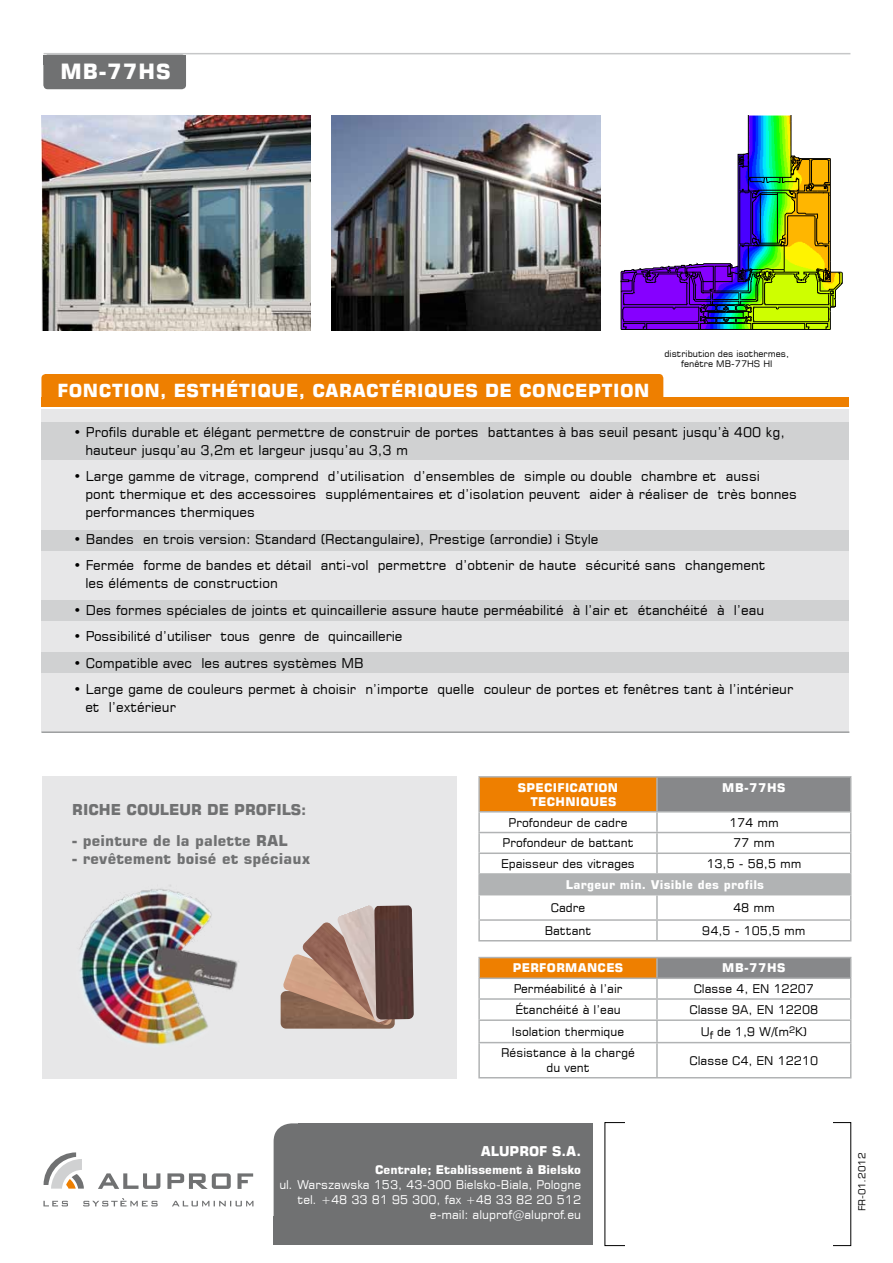
<style>
.page{position:relative;width:893px;height:1263px;background:#fff}
.page>*{position:absolute;margin:0;border:0;box-sizing:border-box;transform-origin:0 0}
.t1{font:21px "Square 721 EU Bold";letter-spacing:.05em;color:#fff}
.t2{font:18px "Square 721 EU Bold";letter-spacing:.025em;color:#fff}
.t3{font:15px "Square 721 EU Bold";letter-spacing:.01em;color:#707172}
.t4{font:13.5px/18px "Square 721 EU Normal";color:#000}
.t5{font:13.5px "Square 721 EU Bold";color:#fff}
.t6{font:12px/14.4px "Square 721 EU Normal";color:#000;text-align:center}
.t7{font:12px/15px "Square 721 EU Normal";color:#fff;text-align:right}
.t8{font:12px/14.2px "Square 721 EU Bold";letter-spacing:.025em;color:#fff;text-align:right}
.t9{font:12px "Square 721 EU Bold";color:#fff}
.t10{font:9px/10.8px "Square 721 EU Normal";color:#000;text-align:center}
.t11{font:9px "Square 721 PL";color:#000}
</style>
<div class="page">
<div style="left:43px;top:776px;width:414px;height:302px;background:#e7e7e8"></div>
<img style="left:281px;top:992px;width:114px;height:37px">
<img style="left:283px;top:954px;width:19px;height:71px">
<img style="left:302px;top:922px;width:93px;height:103px">
<img style="left:337px;top:905px;width:71px;height:118px">
<img style="left:374px;top:905px;width:40px;height:114px">
<img style="left:79px;top:885px;width:159px;height:160px">
<div style="left:274px;top:1123px;width:318px;height:121px;background:#707172;border-radius:18px"></div>
<div style="left:298px;top:1123px;width:295px;height:121px;background:#707172"></div>
<div style="left:274px;top:1216px;width:27px;height:28px;background:#707172"></div>
<div style="left:41px;top:409px;width:808px;height:323px;background:#e7e7e8"></div>
<div style="left:41px;top:423px;width:808px;height:37px;background:#d0d1d2"></div>
<div style="left:41px;top:530px;width:808px;height:21px;background:#d0d1d2"></div>
<div style="left:41px;top:600px;width:808px;height:21px;background:#d0d1d2"></div>
<div style="left:41px;top:652px;width:808px;height:21px;background:#d0d1d2"></div>
<div style="left:479px;top:777px;width:178px;height:35px;background:#ee7f00"></div>
<div style="left:657px;top:777px;width:194px;height:35px;background:#87888a"></div>
<div style="left:479px;top:874px;width:372px;height:21px;background:#b1b3b4"></div>
<hr style="left:478px;top:776px;width:179px;height:1px;background:#b1b3b4">
<hr style="left:478px;top:777px;width:2px;height:34px;background:#b1b3b4">
<hr style="left:657px;top:776px;width:194px;height:1px;background:#b1b3b4">
<hr style="left:656px;top:777px;width:2px;height:34px;background:#b1b3b4">
<hr style="left:850px;top:777px;width:1px;height:34px;background:#b1b3b4">
<hr style="left:478px;top:811px;width:179px;height:1px;background:#b1b3b4">
<hr style="left:478px;top:812px;width:2px;height:20px;background:#b1b3b4">
<hr style="left:657px;top:811px;width:194px;height:1px;background:#b1b3b4">
<hr style="left:656px;top:812px;width:2px;height:20px;background:#b1b3b4">
<hr style="left:478px;top:832px;width:179px;height:1px;background:#b1b3b4">
<hr style="left:657px;top:832px;width:194px;height:1px;background:#b1b3b4">
<hr style="left:478px;top:852px;width:179px;height:2px;background:#b1b3b4">
<hr style="left:657px;top:852px;width:194px;height:2px;background:#b1b3b4">
<svg style="left:656px;top:833px;width:2px;height:40px"></svg>
<hr style="left:478px;top:873px;width:179px;height:2px;background:#b1b3b4">
<svg style="left:478px;top:833px;width:2px;height:61px"></svg>
<hr style="left:657px;top:873px;width:194px;height:2px;background:#b1b3b4">
<hr style="left:478px;top:894px;width:179px;height:1px;background:#b1b3b4">
<hr style="left:478px;top:895px;width:2px;height:24px;background:#b1b3b4">
<hr style="left:656px;top:895px;width:2px;height:24px;background:#b1b3b4">
<hr style="left:478px;top:919px;width:179px;height:2px;background:#b1b3b4">
<svg style="left:478px;top:921px;width:2px;height:19px"></svg>
<hr style="left:657px;top:919px;width:194px;height:2px;background:#b1b3b4">
<svg style="left:656px;top:921px;width:2px;height:19px"></svg>
<svg style="left:850px;top:812px;width:1px;height:128px"></svg>
<hr style="left:478px;top:940px;width:179px;height:1px;background:#b1b3b4">
<hr style="left:657px;top:940px;width:194px;height:1px;background:#b1b3b4">
<div style="left:479px;top:957px;width:178px;height:21px;background:#ee7f00"></div>
<div style="left:657px;top:957px;width:194px;height:21px;background:#87888a"></div>
<hr style="left:478px;top:957px;width:179px;height:1px;background:#b1b3b4">
<hr style="left:657px;top:957px;width:194px;height:1px;background:#b1b3b4">
<hr style="left:478px;top:977px;width:179px;height:2px;background:#b1b3b4">
<hr style="left:657px;top:977px;width:194px;height:2px;background:#b1b3b4">
<hr style="left:478px;top:998px;width:179px;height:2px;background:#b1b3b4">
<svg style="left:478px;top:958px;width:2px;height:61px"></svg>
<hr style="left:657px;top:998px;width:194px;height:2px;background:#b1b3b4">
<svg style="left:656px;top:958px;width:2px;height:61px"></svg>
<hr style="left:478px;top:1019px;width:179px;height:2px;background:#b1b3b4">
<hr style="left:478px;top:1021px;width:2px;height:21px;background:#b1b3b4">
<hr style="left:657px;top:1019px;width:194px;height:2px;background:#b1b3b4">
<hr style="left:656px;top:1021px;width:2px;height:21px;background:#b1b3b4">
<svg style="left:850px;top:958px;width:1px;height:84px"></svg>
<hr style="left:478px;top:1042px;width:179px;height:1px;background:#b1b3b4">
<hr style="left:478px;top:1043px;width:2px;height:34px;background:#b1b3b4">
<hr style="left:657px;top:1042px;width:194px;height:1px;background:#b1b3b4">
<hr style="left:656px;top:1043px;width:2px;height:34px;background:#b1b3b4">
<hr style="left:850px;top:1043px;width:1px;height:34px;background:#b1b3b4">
<hr style="left:478px;top:1077px;width:179px;height:1px;background:#b1b3b4">
<hr style="left:657px;top:1077px;width:194px;height:1px;background:#b1b3b4">
<hr style="left:41px;top:731px;width:808px;height:2px;background:#9c9e9f">
<div style="left:41px;top:396px;width:808px;height:10px;background:#ee7f00"></div>
<div style="left:41px;top:374px;width:622px;height:30px;background:#ee7f00;border-radius:4px"></div>
<hr style="left:44px;top:53px;width:806px;height:1px;background:#c6c7c8">
<div style="left:43px;top:55px;width:143px;height:34px;background:#707172;border-radius:4px"></div>
<div style="left:43px;top:55px;width:143px;height:9px;background:#707172"></div>
<svg style="left:620px;top:116px;width:223px;height:214px"></svg>
<img style="left:331px;top:115px;width:269px;height:216px">
<img style="left:41px;top:115px;width:269px;height:216px">
<svg style="left:44px;top:1152px;width:40px;height:36px"></svg>
<svg style="left:98px;top:1173px;width:62px;height:16px"></svg>
<svg style="left:167px;top:1173px;width:64px;height:16px"></svg>
<svg style="left:237px;top:1173px;width:16px;height:16px"></svg>
<svg style="left:43px;top:1198px;width:210px;height:8px"></svg>
<h1 class="t1" style="left:60px;top:58px;width:112px">MB-77HS</h1>
<h2 class="t2" style="left:57px;top:380px;width:593px">FONCTION, ESTHÉTIQUE, CARACTÉRIQUES DE CONCEPTION</h2>
<p class="t10" style="left:664px;top:348px;width:126px">distribution des isothermes, fenêtre MB-77HS HI</p>
<p class="t4" style="left:85px;top:423px;width:701px;text-indent:-12px">• Profils durable et élégant permettre de construir de portes battantes à bas seuil pesant jusqu’à 400 kg, hauteur jusqu’au 3,2m et largeur jusqu’au 3,3 m</p>
<p class="t4" style="left:85px;top:467px;width:713px;text-indent:-12px">• Large gamme de vitrage, comprend d’utilisation d’ensembles de simple ou double chambre et aussi<br>pont thermique et des accessoires supplémentaires et d’isolation peuvent aider à réaliser de très bonnes performances thermiques</p>
<p class="t4" style="left:73px;top:530px;width:527px">• Bandes en trois version: Standard (Rectangulaire), Prestige (arrondie) i Style</p>
<p class="t4" style="left:85px;top:556px;width:682px;text-indent:-12px">• Fermée forme de bandes et détail anti-vol permettre d’obtenir de haute sécurité sans changement les éléments de construction</p>
<p class="t4" style="left:73px;top:601px;width:692px">• Des formes spéciales de joints et quincaillerie assure haute perméabilité à l’air et étanchéité à l’eau</p>
<p class="t4" style="left:73px;top:627px;width:331px">• Possibilité d’utiliser tous genre de quincaillerie</p>
<p class="t4" style="left:73px;top:654px;width:292px">• Compatible avec les autres systèmes MB</p>
<p class="t4" style="left:85px;top:680px;width:709px;text-indent:-12px">• Large game de couleurs permet à choisir n’importe quelle couleur de portes et fenêtres tant à l’intérieur et l’extérieur</p>
<p class="t3" style="left:72px;top:800px;width:236px">RICHE COULEUR DE PROFILS:</p>
<p class="t3" style="left:72px;top:831px;width:217px">- peinture de la palette RAL</p>
<p class="t3" style="left:72px;top:849px;width:239px">- revêtement boisé et spéciaux</p>
<p class="t8" style="left:518px;top:780px;width:102px">SPECIFICATION<br>TECHNIQUES</p>
<p class="t8" style="left:722px;top:780px;width:65px">MB-77HS</p>
<p class="t6" style="left:509px;top:815px;width:120px">Profondeur de cadre</p>
<p class="t6" style="left:729px;top:815px;width:51px">174 mm</p>
<p class="t6" style="left:502px;top:835px;width:133px">Profondeur de battant</p>
<p class="t6" style="left:733px;top:835px;width:43px">77 mm</p>
<p class="t6" style="left:501px;top:856px;width:135px">Epaisseur des vitrages</p>
<p class="t6" style="left:706px;top:856px;width:97px">13,5 - 58,5 mm</p>
<p class="t8" style="left:566px;top:878px;width:200px">Largeur min. Visible des profils</p>
<p class="t6" style="left:551px;top:900px;width:36px">Cadre</p>
<p class="t6" style="left:733px;top:900px;width:43px">48 mm</p>
<p class="t6" style="left:545px;top:923px;width:48px">Battant</p>
<p class="t6" style="left:702px;top:923px;width:105px">94,5 - 105,5 mm</p>
<p class="t8" style="left:513px;top:961px;width:112px">PERFORMANCES</p>
<p class="t8" style="left:722px;top:961px;width:65px">MB-77HS</p>
<p class="t6" style="left:514px;top:981px;width:110px">Perméabilité à l’air</p>
<p class="t6" style="left:694px;top:981px;width:122px">Classe 4, EN 12207</p>
<p class="t6" style="left:515px;top:1002px;width:107px">Étanchéité à l’eau</p>
<p class="t6" style="left:689px;top:1002px;width:130px">Classe 9A, EN 12208</p>
<p class="t6" style="left:512px;top:1024px;width:114px">Isolation thermique</p>
<p class="t6" style="left:701px;top:1024px;width:108px">U<sub>f</sub> de 1,9 W/(m<sup>2</sup>K)</p>
<p class="t6" style="left:501px;top:1046px;width:135px">Résistance à la chargé du vent</p>
<p class="t6" style="left:690px;top:1053px;width:130px">Classe C4, EN 12210</p>
<p class="t5" style="left:481px;top:1142px;width:102px">ALUPROF S.A.</p>
<p class="t9" style="left:375px;top:1162px;width:207px">Centrale; Etablissement à Bielsko</p>
<p class="t7" style="left:279px;top:1177px;width:303px">ul. Warszawska 153, 43-300 Bielsko-Biala, Pologne tel. +48 33 81 95 300, fax +48 33 82 20 512 e-mail: aluprof@aluprof.eu</p>
<p class="t11" style="left:856px;top:1211px;width:61px;rotate:-90deg">FR-01.2012</p>
</div>
